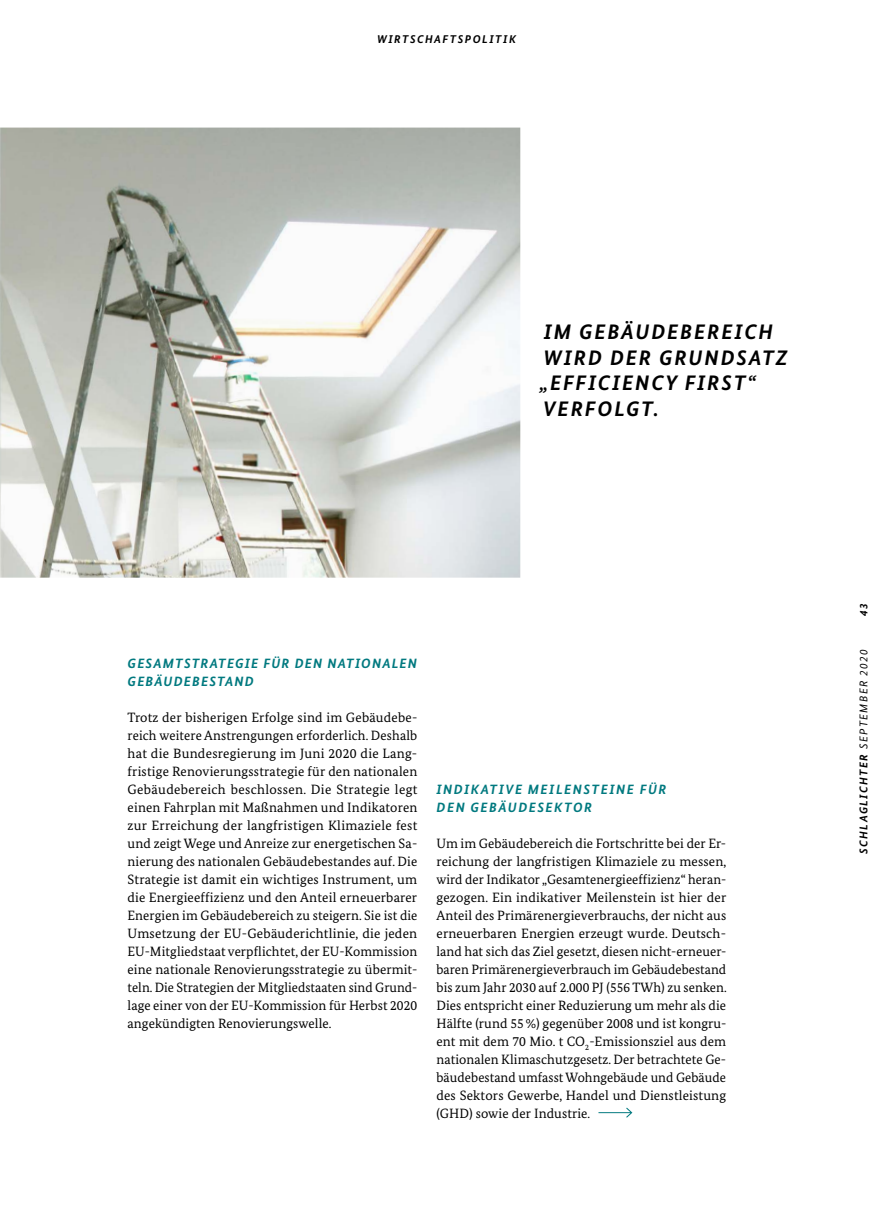
<style>
.page{position:relative;width:893px;height:1212px;background:#fff}
.page>*{position:absolute;margin:0;border:0;box-sizing:border-box;transform-origin:0 0}
.t1{font:italic 700 21px/25.5px "Bundes Sans";letter-spacing:.09em;color:#000}
.t2{font:13.5px/18px "Bundes Serif";letter-spacing:.005em;color:#000;text-align:justify}
.t3{font:italic 700 13.5px/18px "Bundes Sans";letter-spacing:.085em;color:#00797f}
.t4{font:italic 700 13.5px/18px "Bundes Sans";letter-spacing:.11em;color:#00797f}
.t5{font:italic 700 11.25px "Bundes Sans";letter-spacing:.135em;color:#000}
.s1{font-weight:400}
</style>
<div class="page">
<img style="left:0;top:128px;width:520px;height:450px">
<svg style="left:598px;top:1107px;width:34px;height:11px"></svg>
<p class="t5" style="left:377px;top:32px;width:140px">WIRTSCHAFTSPOLITIK</p>
<h1 class="t1" style="left:540px;top:319px;width:249px">IM GEBÄUDEBEREICH<br>WIRD DER GRUNDSATZ „EFFICIENCY FIRST“<br>VERFOLGT.</h1>
<p class="t3" style="left:128px;top:654px;width:291px">GESAMTSTRATEGIE FÜR DEN NATIONALEN<br>GEBÄUDEBESTAND</p>
<p class="t2" style="left:128px;top:708px;width:291px">Trotz der bisherigen Erfolge sind im Gebäudebe&shy;reich weitere Anstrengungen erforderlich. Deshalb hat die Bundesregierung im Juni 2020 die Lang&shy;fristige Renovierungsstrategie für den nationalen Gebäudebereich beschlossen. Die Strategie legt einen Fahrplan mit Maßnahmen und Indikatoren zur Erreichung der langfristigen Klimaziele fest und zeigt Wege und Anreize zur energetischen Sa&shy;nierung des nationalen Gebäudebestandes auf. Die Strategie ist damit ein wichtiges Instrument, um die Energieeffizienz und den Anteil erneuerbarer Energien im Gebäudebereich zu steigern. Sie ist die Umsetzung der EU-Gebäuderichtlinie, die jeden EU-Mitgliedstaat verpflichtet, der EU-Kommission eine nationale Renovierungsstrategie zu übermit&shy;teln. Die Strategien der Mitgliedstaaten sind Grund&shy;lage einer von der EU-Kommission für Herbst 2020 angekündigten Renovierungswelle.</p>
<p class="t4" style="left:437px;top:780px;width:231px">INDIKATIVE MEILENSTEINE FÜR<br>DEN GEBÄUDESEKTOR</p>
<p class="t2" style="left:436px;top:834px;width:292px">Um im Gebäudebereich die Fortschritte bei der Er&shy;reichung der langfristigen Klimaziele zu messen, wird der Indikator „Gesamtenergieeffizienz“ heran&shy;gezogen. Ein indikativer Meilenstein ist hier der Anteil des Primärenergieverbrauchs, der nicht aus erneuerbaren Energien erzeugt wurde. Deutsch&shy;land hat sich das Ziel gesetzt, diesen nicht-erneuer&shy;baren Primärenergieverbrauch im Gebäudebestand bis zum Jahr 2030 auf 2.000 PJ (556 TWh) zu senken.<br>Dies entspricht einer Reduzierung um mehr als die Hälfte (rund 55%) gegenüber 2008 und ist kongru&shy;ent mit dem 70 Mio. t CO<sub>2</sub>-Emissionsziel aus dem nationalen Klimaschutzgesetz. Der betrachtete Ge&shy;bäudebestand umfasst Wohngebäude und Gebäude des Sektors Gewerbe, Handel und Dienstleistung (GHD) sowie der Industrie.</p>
<p class="t5" style="left:857px;top:616px;width:14px;rotate:-90deg">43</p>
<p class="t5" style="left:857px;top:854px;width:206px;rotate:-90deg">SCHLAGLICHTER <span class="s1">SEPTEMBER 2020</span></p>
</div>
